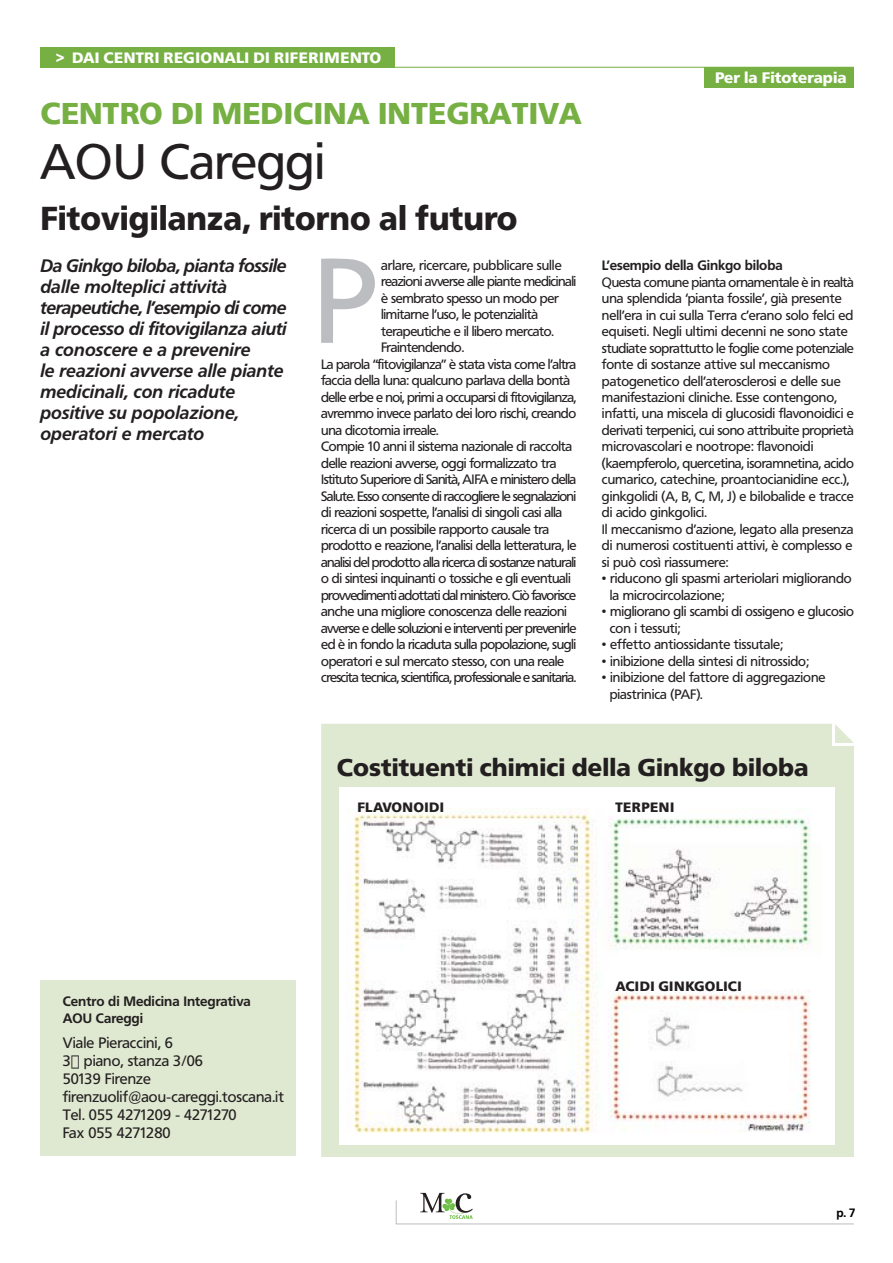
<style>
.page{position:relative;width:893px;height:1263px;background:#fff}
.page>*{position:absolute;margin:0;border:0;box-sizing:border-box;transform-origin:0 0}
.t1{font:120px "Frutiger BQ";color:#bbbdc0}
.t2{font:49.5px "Frutiger BQ";color:#231f20}
.t3{font:900 33px "Frutiger BQ";color:#231f20;scale:.94 1}
.t4{font:900 30px "Frutiger BQ";color:#76b043}
.t5{font:900 24px "Frutiger BQ";color:#231f20}
.t6{font:italic 700 18px/21px "Frutiger BQ";color:#231f20}
.t7{font:900 15.15px "Frutiger BQ";color:#fff}
.t8{font:15px/18px "Frutiger BQ";color:#231f20}
.t9{font:900 15px "Frutiger BQ";letter-spacing:.02em;color:#fff}
.t10{font:13.5px/16.5px "Frutiger BQ";letter-spacing:-.01em;color:#231f20}
.t11{font:13.5px/16.5px "Frutiger BQ";letter-spacing:-.03em;color:#231f20}
.t12{font:13.5px "Frutiger BQ";letter-spacing:-.055em;color:#231f20}
.t13{font:13.5px "Frutiger BQ";letter-spacing:-.05em;color:#231f20}
.t14{font:700 13.5px/16.5px "Frutiger BQ";color:#231f20}
.t15{font:900 13.5px "Frutiger BQ";letter-spacing:.02em;color:#231f20}
.t16{font:900 13.5px "Frutiger BQ";letter-spacing:.04em;color:#231f20}
.t17{font:700 12px "Frutiger BQ";color:#000}
</style>
<div class="page">
<div style="left:321px;top:724px;width:533px;height:433px;background:#dfe9d1"></div>
<svg style="left:832px;top:724px;width:22px;height:22px"></svg>
<div style="left:339px;top:788px;width:495px;height:357px;background:#fff"></div>
<div style="left:40px;top:47px;width:355px;height:20px;background:#76b043"></div>
<hr style="left:40px;top:67px;width:813px;height:1px;background:#76b043">
<svg style="left:395px;top:1193px;width:459px;height:32px"></svg>
<img style="left:348px;top:809px;width:463px;height:324px">
<div style="left:40px;top:980px;width:256px;height:176px;background:#dfe9d1"></div>
<div style="left:704px;top:67px;width:150px;height:21px;background:#76b043"></div>
<p class="t9" style="left:57px;top:52px;width:326px">&gt; DAI CENTRI REGIONALI DI RIFERIMENTO</p>
<h3 class="t4" style="left:40px;top:102px;width:543px">CENTRO DI MEDICINA INTEGRATIVA</h3>
<h2 class="t2" style="left:40px;top:142px;width:286px">AOU Careggi</h2>
<h3 class="t3" style="left:40px;top:205px;width:509px">Fitovigilanza, ritorno al futuro</h3>
<p class="t6" style="left:40px;top:257px;width:248px">Da Ginkgo biloba, pianta fossile dalle molteplici attività terapeutiche, l’esempio di come il processo di fitovigilanza aiuti a conoscere e a prevenire<br>le reazioni avverse alle piante medicinali, con ricadute positive su popolazione, operatori e mercato</p>
<h1 class="t1" style="left:313px;top:252px;width:67px">P</h1>
<p class="t10" style="left:381px;top:258px;width:182px">arlare, ricercare, pubblicare sulle</p>
<p class="t11" style="left:381px;top:274px;width:197px">reazioni avverse alle piante medicinali</p>
<p class="t11" style="left:381px;top:291px;width:179px">è sembrato spesso un modo per</p>
<p class="t11" style="left:381px;top:307px;width:158px">limitarne l’uso, le potenzialità</p>
<p class="t11" style="left:381px;top:324px;width:174px">terapeutiche e il libero mercato.</p>
<p class="t11" style="left:381px;top:340px;width:84px">Fraintendendo.</p>
<p class="t11" style="left:321px;top:357px;width:257px">La parola “fitovigilanza” è stata vista come l’altra</p>
<p class="t11" style="left:321px;top:373px;width:250px">faccia della luna: qualcuno parlava della bontà</p>
<p class="t11" style="left:321px;top:390px;width:257px">delle erbe e noi, primi a occuparsi di fitovigilanza,</p>
<p class="t11" style="left:321px;top:406px;width:256px">avremmo invece parlato dei loro rischi, creando</p>
<p class="t11" style="left:321px;top:423px;width:119px">una dicotomia irreale.</p>
<p class="t11" style="left:321px;top:439px;width:253px">Compie 10 anni il sistema nazionale di raccolta</p>
<p class="t11" style="left:321px;top:456px;width:237px">delle reazioni avverse, oggi formalizzato tra</p>
<p class="t11" style="left:321px;top:472px;width:257px">Istituto Superiore di Sanità, AIFA e ministero della</p>
<p class="t13" style="left:321px;top:491px;width:257px">Salute. Esso consente di raccogliere le segnalazioni</p>
<p class="t11" style="left:321px;top:505px;width:243px">di reazioni sospette, l’analisi di singoli casi alla</p>
<p class="t11" style="left:321px;top:522px;width:230px">ricerca di un possibile rapporto causale tra</p>
<p class="t11" style="left:321px;top:538px;width:257px">prodotto e reazione, l’analisi della letteratura, le</p>
<p class="t13" style="left:321px;top:557px;width:256px">analisi del prodotto alla ricerca di sostanze naturali</p>
<p class="t11" style="left:321px;top:571px;width:251px">o di sintesi inquinanti o tossiche e gli eventuali</p>
<p class="t12" style="left:321px;top:590px;width:257px">provvedimenti adottati dal ministero. Ciò favorisce</p>
<p class="t11" style="left:321px;top:604px;width:247px">anche una migliore conoscenza delle reazioni</p>
<p class="t12" style="left:321px;top:623px;width:257px">avverse e delle soluzioni e interventi per prevenirle</p>
<p class="t11" style="left:321px;top:637px;width:257px">ed è in fondo la ricaduta sulla popolazione, sugli</p>
<p class="t11" style="left:321px;top:654px;width:244px">operatori e sul mercato stesso, con una reale</p>
<p class="t12" style="left:321px;top:672px;width:256px">crescita tecnica, scientifica, professionale e sanitaria.</p>
<p class="t7" style="left:715px;top:71px;width:133px">Per la Fitoterapia</p>
<p class="t14" style="left:602px;top:258px;width:182px">L’esempio della Ginkgo biloba</p>
<p class="t10" style="left:602px;top:275px;width:253px">Questa comune pianta ornamentale è in realtà una splendida ‘pianta fossile’, già presente nell’era in cui sulla Terra c’erano solo felci ed equiseti. Negli ultimi decenni ne sono state studiate soprattutto le foglie come potenziale fonte di sostanze attive sul meccanismo patogenetico dell’aterosclerosi e delle sue manifestazioni cliniche. Esse contengono, infatti, una miscela di glucosidi flavonoidici e derivati terpenici, cui sono attribuite proprietà microvascolari e nootrope: flavonoidi (kaempferolo, quercetina, isoramnetina, acido cumarico, catechine, proantocianidine ecc.), ginkgolidi (A, B, C, M, J) e bilobalide e tracce di acido ginkgolici.<br>Il meccanismo d’azione, legato alla presenza di numerosi costituenti attivi, è complesso e si può così riassumere:</p>
<p class="t10" style="left:609px;top:572px;width:243px;text-indent:-8px">• riducono gli spasmi arteriolari migliorando la microcircolazione;</p>
<p class="t11" style="left:609px;top:605px;width:246px;text-indent:-8px">• migliorano gli scambi di ossigeno e glucosio con i tessuti;</p>
<p class="t10" style="left:602px;top:638px;width:182px">• effetto antiossidante tissutale;</p>
<p class="t10" style="left:602px;top:654px;width:208px">• inibizione della sintesi di nitrossido;</p>
<p class="t10" style="left:609px;top:671px;width:217px;text-indent:-8px">• inibizione del fattore di aggregazione piastrinica (PAF).</p>
<h3 class="t5" style="left:337px;top:758px;width:473px">Costituenti chimici della Ginkgo biloba</h3>
<p class="t15" style="left:357px;top:802px;width:88px">FLAVONOIDI</p>
<p class="t16" style="left:615px;top:802px;width:60px">TERPENI</p>
<p class="t14" style="left:63px;top:994px;width:189px">Centro di Medicina Integrativa<br>AOU Careggi</p>
<p class="t8" style="left:63px;top:1035px;width:223px">Viale Pieraccini, 6<br>3 piano, stanza 3/06<br>50139 Firenze firenzuolif@aou-careggi.toscana.it<br>Tel. 055 4271209 - 4271270<br>Fax 055 4271280</p>
<p class="t15" style="left:615px;top:981px;width:128px">ACIDI GINKGOLICI</p>
<p class="t17" style="left:836px;top:1208px;width:21px">p. 7</p>
</div>
